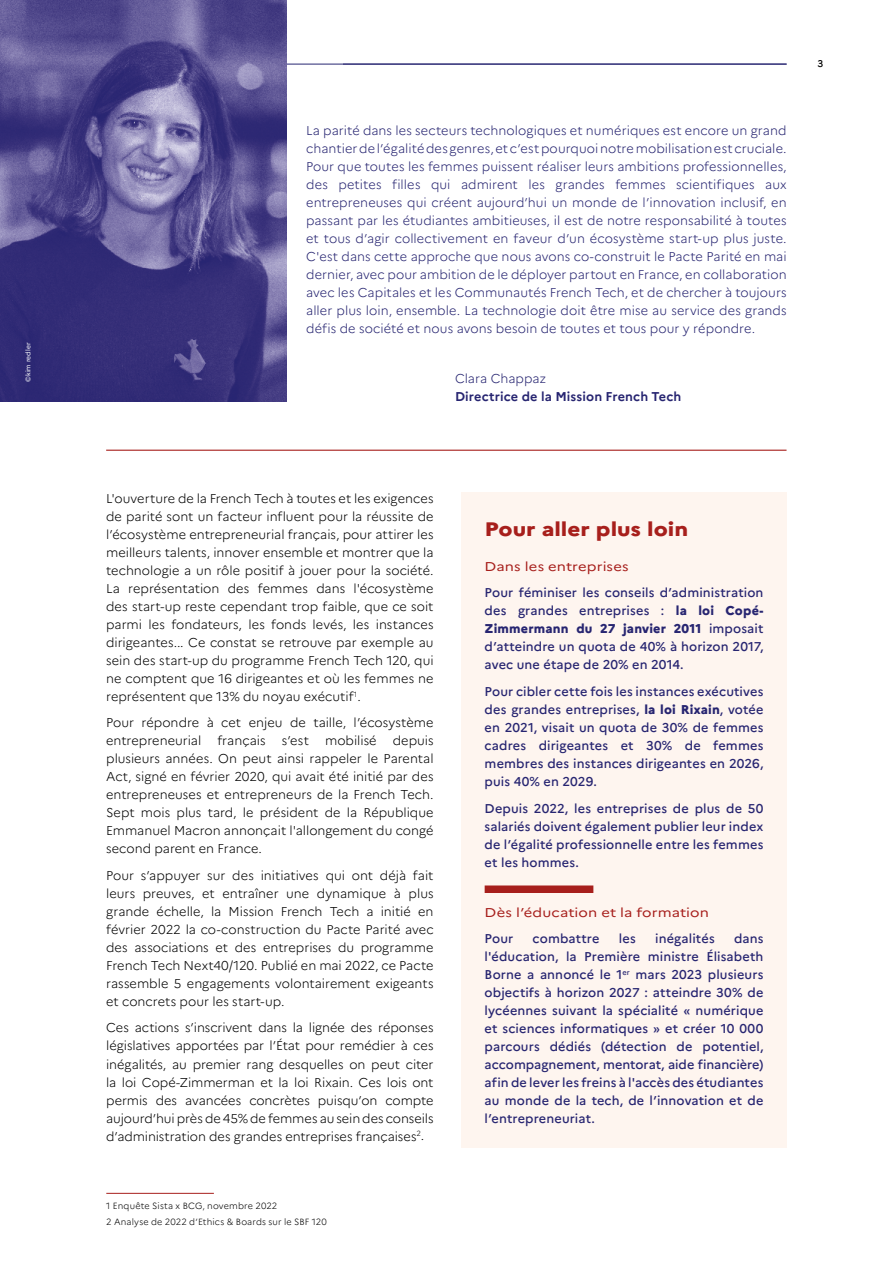
<style>
.page{position:relative;width:893px;height:1263px;background:#fff}
.page>*{position:absolute;margin:0;border:0;box-sizing:border-box;transform-origin:0 0}
.t1{font:800 19.5px "Marianne";color:#a71f1c;scale:1.16 1}
.t2{font:300 12.75px/18px "Marianne";color:#000;text-align:justify}
.t3{font:500 12.75px/18px "Marianne";letter-spacing:.01em;color:#272571;text-align:justify}
.t4{font:300 12.75px/18px "Marianne";letter-spacing:.005em;color:#272571;text-align:justify}
.t5{font:12.75px "Marianne";letter-spacing:.005em;color:#a71f1c;scale:1.16 1}
.t6{font:700 12.75px "Marianne";letter-spacing:.01em;color:#272571}
.t7{font:500 9.75px "Marianne";color:#000}
.t8{font:300 9px/15.5px "Marianne";letter-spacing:.015em;color:#000}
.t9{font:6.75px "Marianne";letter-spacing:.02em;color:#fff}
.s1{font-weight:800}
</style>
<div class="page">
<hr style="left:106px;top:64px;width:681px;height:1px;background:#272571">
<img style="left:0;top:0;width:286px;height:401px">
<div style="left:461px;top:492px;width:326px;height:656px;background:#fef5ef"></div>
<div style="left:485px;top:885px;width:108px;height:8px;background:#a71f1c"></div>
<hr style="left:106px;top:1193px;width:108px;height:1px;background:#a71f1c">
<hr style="left:106px;top:450px;width:680px;height:1px;background:#a71f1c">
<p class="t9" style="left:23px;top:382px;width:41px;rotate:-90deg">©kim redler</p>
<p class="t4" style="left:306px;top:120px;width:482px">La parité dans les secteurs technologiques et numériques est encore un grand chantier de l’égalité des genres, et c’est pourquoi notre mobilisation est cruciale.<br>Pour que toutes les femmes puissent réaliser leurs ambitions professionnelles, des petites filles qui admirent les grandes femmes scientifiques aux entrepreneuses qui créent aujourd’hui un monde de l’innovation inclusif, en passant par les étudiantes ambitieuses, il est de notre responsabilité à toutes et tous d’agir collectivement en faveur d’un écosystème start-up plus juste.<br>C'est dans cette approche que nous avons co-construit le Pacte Parité en mai dernier, avec pour ambition de le déployer partout en France, en collaboration avec les Capitales et les Communautés French Tech, et de chercher à toujours aller plus loin, ensemble. La technologie doit être mise au service des grands défis de société et nous avons besoin de toutes et tous pour y répondre.</p>
<p class="t4" style="left:455px;top:369px;width:93px">Clara Chappaz</p>
<p class="t6" style="left:455px;top:387px;width:228px">Directrice de la Mission French Tech</p>
<p class="t7" style="left:817px;top:56px;width:7px">3</p>
<p class="t2" style="left:106px;top:488px;width:329px">L'ouverture de la French Tech à toutes et les exigences de parité sont un facteur influent pour la réussite de l’écosystème entrepreneurial français, pour attirer les meilleurs talents, innover ensemble et montrer que la technologie a un rôle positif à jouer pour la société.<br>La représentation des femmes dans l'écosystème des start-up reste cependant trop faible, que ce soit parmi les fondateurs, les fonds levés, les instances dirigeantes... Ce constat se retrouve par exemple au sein des start-up du programme French Tech 120, qui ne comptent que 16 dirigeantes et où les femmes ne représentent que 13% du noyau exécutif<sup>1</sup>.</p>
<p class="t2" style="left:106px;top:713px;width:329px">Pour répondre à cet enjeu de taille, l’écosystème entrepreneurial</p>
<p class="t2" style="left:106px;top:731px;width:329px;text-indent:287px">depuis plusieurs années. On peut ainsi rappeler le Parental Act, signé en février 2020, qui avait été initié par des entrepreneuses et entrepreneurs de la French Tech.<br>Sept mois plus tard, le président de la République Emmanuel Macron annonçait l'allongement du congé second parent en France.</p>
<p class="t2" style="left:106px;top:865px;width:329px">Pour s’appuyer sur des initiatives qui ont déjà fait leurs preuves, et entraîner une dynamique à plus grande échelle, la Mission French Tech a initié en février 2022 la co-construction du Pacte Parité avec des associations et des entreprises du programme French Tech Next40/120. Publié en mai 2022, ce Pacte rassemble 5 engagements volontairement exigeants et concrets pour les start-up.</p>
<p class="t2" style="left:106px;top:1018px;width:329px">Ces actions s’inscrivent dans la lignée des réponses législatives apportées par l’État pour remédier à ces inégalités, au premier rang desquelles on peut citer la loi Copé-Zimmerman et la loi Rixain. Ces lois ont permis des avancées concrètes puisqu’on compte aujourd’hui près de 45% de femmes au sein des conseils d’administration des grandes entreprises françaises<sup>2</sup>.</p>
<p class="t2" style="left:217px;top:731px;width:50px">français</p>
<p class="t2" style="left:282px;top:731px;width:29px">s’est</p>
<p class="t2" style="left:325px;top:731px;width:53px">mobilisé</p>
<p class="t8" style="left:106px;top:1197px;width:222px">1 Enquête Sista x BCG, novembre 2022<br>2 Analyse de 2022 d’Ethics &amp; Boards sur le SBF 120</p>
<h1 class="t1" style="left:485px;top:514px;width:177px">Pour aller plus loin</h1>
<p class="t5" style="left:485px;top:556px;width:126px">Dans les entreprises</p>
<p class="t3" style="left:485px;top:583px;width:280px">Pour féminiser les conseils d’administration des grandes entreprises : <span class="s1">la loi Copé-Zimmermann du 27 janvier 2011</span> imposait d’atteindre un quota de 40% à horizon 2017, avec une étape de 20% en 2014.</p>
<p class="t3" style="left:485px;top:681px;width:280px">Pour cibler cette fois les instances exécutives des grandes entreprises, <span class="s1">la loi Rixain</span>, votée en 2021, visait un quota de 30% de femmes cadres dirigeantes et 30% de femmes membres des instances dirigeantes en 2026, puis 40% en 2029.</p>
<p class="t3" style="left:485px;top:798px;width:280px">Depuis 2022, les entreprises de plus de 50 salariés doivent également publier leur index de l’égalité professionnelle entre les femmes et les hommes.</p>
<p class="t5" style="left:485px;top:902px;width:195px">Dès l’éducation et la formation</p>
<p class="t3" style="left:485px;top:929px;width:30px">Pour</p>
<p class="t3" style="left:533px;top:929px;width:68px">combattre</p>
<p class="t3" style="left:619px;top:929px;width:18px">les</p>
<p class="t3" style="left:655px;top:929px;width:61px">inégalités</p>
<p class="t3" style="left:485px;top:929px;width:280px;text-indent:249px">dans l'éducation, la Première ministre Élisabeth Borne a annoncé le 1<sup>er</sup> mars 2023 plusieurs objectifs à horizon 2027 : atteindre 30% de lycéennes suivant la spécialité « numérique et sciences informatiques » et créer 10 000 parcours dédiés (détection de potentiel, accompagnement, mentorat, aide financière) afin de lever les freins à l'accès des étudiantes au monde de la tech, de l’innovation et de l’entrepreneuriat.</p>
</div>
